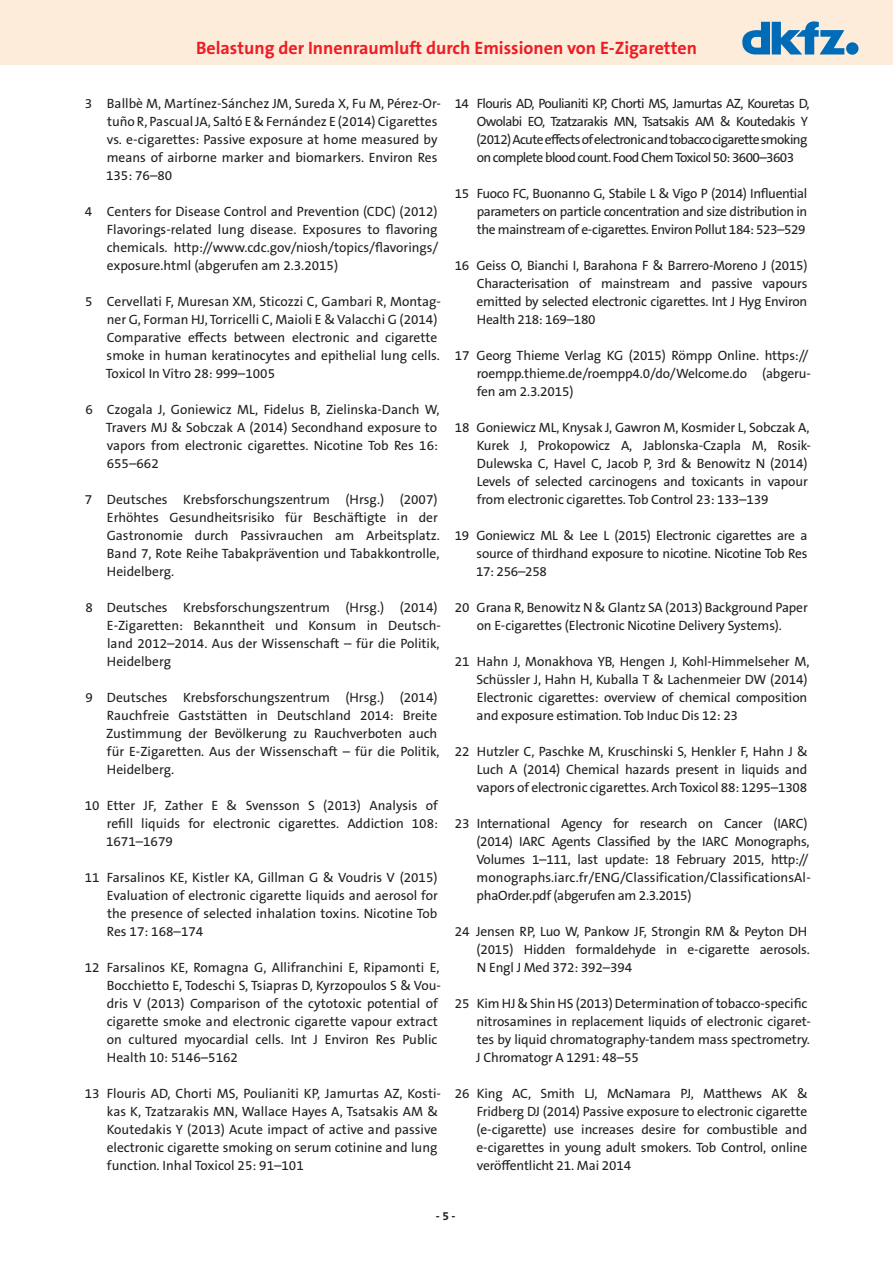
<style>
.page{position:relative;width:893px;height:1263px;background:#fff}
.page>*{position:absolute;margin:0;border:0;box-sizing:border-box;transform-origin:0 0}
.t1{font:700 18px "The Sans B W7";color:#ee1d23}
.t2{font:13.5px/18px "The Sans B W5 Plain";letter-spacing:-.01em;color:#231f20}
.t3{font:13.5px/18px "The Sans B W5 Plain";letter-spacing:-.045em;color:#231f20}
.t4{font:700 12px "The Sans B W7";color:#231f20}
</style>
<div class="page">
<div style="left:0;top:0;width:893px;height:64px;background:#feecdb"></div>
<div style="left:846px;top:42px;width:12px;height:13px;background:#006bb6;border-radius:50%"></div>
<svg style="left:742px;top:21px;width:102px;height:33px"></svg>
<h1 class="t1" style="left:196px;top:36px;width:502px">Belastung der Innenraumluft durch Emissionen von E-Zigaretten</h1>
<p class="t2" style="left:106px;top:95px;width:336px;text-indent:-21px">3 Ballbè M, Martínez-Sánchez JM, Sureda X, Fu M, Pérez-Or&shy;tuño R, Pascual JA, Saltó E &amp; Fernández E (2014) Cigarettes vs. e-cigarettes: Passive exposure at home measured by means of airborne marker and biomarkers. Environ Res 135: 76–80</p>
<p class="t2" style="left:107px;top:203px;width:333px;text-align:justify;text-indent:-22px">4 Centers for Disease Control and Prevention (CDC) (2012)<br>Flavorings-related lung disease. Exposures to flavoring chemicals. http://www.cdc.gov/niosh/topics/flavorings/ exposure.html (abgerufen am 2.3.2015)</p>
<p class="t2" style="left:106px;top:292px;width:337px;text-indent:-21px">5 Cervellati F, Muresan XM, Sticozzi C, Gambari R, Montag&shy;ner G, Forman HJ, Torricelli C, Maioli E &amp; Valacchi G (2014)<br>Comparative effects between electronic and cigarette smoke in human keratinocytes and epithelial lung cells.<br>Toxicol In Vitro 28: 999–1005</p>
<p class="t2" style="left:106px;top:400px;width:335px;text-indent:-20px">6 Czogala J, Goniewicz ML, Fidelus B, Zielinska-Danch W, Travers MJ &amp; Sobczak A (2014) Secondhand exposure to vapors from electronic cigarettes. Nicotine Tob Res 16:<br>655–662</p>
<p class="t2" style="left:107px;top:490px;width:335px;text-indent:-22px">7 Deutsches Krebsforschungszentrum (Hrsg.) (2007)<br>Erhöhtes Gesundheitsrisiko für Beschäftigte in der Gastronomie durch Passivrauchen am Arbeitsplatz.<br>Band 7, Rote Reihe Tabakprävention und Tabakkontrolle, Heidelberg.</p>
<p class="t2" style="left:107px;top:598px;width:336px;text-indent:-21px">8 Deutsches Krebsforschungszentrum (Hrsg.) (2014)<br>E-Zigaretten: Bekanntheit und Konsum in Deutsch&shy;land 2012–2014. Aus der Wissenschaft – für die Politik, Heidelberg</p>
<p class="t2" style="left:106px;top:688px;width:335px;text-indent:-21px">9 Deutsches Krebsforschungszentrum (Hrsg.) (2014)<br>Rauchfreie Gaststätten in Deutschland 2014: Breite Zustimmung der Bevölkerung zu Rauchverboten auch für E-Zigaretten. Aus der Wissenschaft – für die Politik, Heidelberg.</p>
<p class="t2" style="left:106px;top:796px;width:333px;text-align:justify;text-indent:-21px">10 Etter JF, Zather E &amp; Svensson S (2013) Analysis of refill liquids for electronic cigarettes. Addiction 108:<br>1671–1679</p>
<p class="t2" style="left:107px;top:868px;width:332px;text-align:justify;text-indent:-22px">11 Farsalinos KE, Kistler KA, Gillman G &amp; Voudris V (2015)<br>Evaluation of electronic cigarette liquids and aerosol for the presence of selected inhalation toxins. Nicotine Tob Res 17: 168–174</p>
<p class="t2" style="left:107px;top:958px;width:336px;text-indent:-22px">12 Farsalinos KE, Romagna G, Allifranchini E, Ripamonti E, Bocchietto E, Todeschi S, Tsiapras D, Kyrzopoulos S &amp; Vou&shy;dris V (2013) Comparison of the cytotoxic potential of cigarette smoke and electronic cigarette vapour extract on cultured myocardial cells. Int J Environ Res Public Health 10: 5146–5162</p>
<p class="t2" style="left:107px;top:1084px;width:336px;text-indent:-22px">13 Flouris AD, Chorti MS, Poulianiti KP, Jamurtas AZ, Kosti&shy;kas K, Tzatzarakis MN, Wallace Hayes A, Tsatsakis AM &amp; Koutedakis Y (2013) Acute impact of active and passive electronic cigarette smoking on serum cotinine and lung function. Inhal Toxicol 25: 91–101</p>
<p class="t3" style="left:476px;top:94px;width:335px;text-indent:-22px">14 Flouris AD, Poulianiti KP, Chorti MS, Jamurtas AZ, Kouretas D, Owolabi EO, Tzatzarakis MN, Tsatsakis AM &amp; Koutedakis Y (2012) Acute effects of electronic and tobacco cigarette smoking on complete blood count. Food Chem Toxicol 50: 3600–3603</p>
<p class="t2" style="left:477px;top:184px;width:332px;text-align:justify;text-indent:-22px">15 Fuoco FC, Buonanno G, Stabile L &amp; Vigo P (2014) Influential parameters on particle concentration and size distribution in the mainstream of e-cigarettes. Environ Pollut 184: 523–529</p>
<p class="t2" style="left:477px;top:256px;width:332px;text-align:justify;text-indent:-22px">16 Geiss O, Bianchi I, Barahona F &amp; Barrero-Moreno J (2015)<br>Characterisation of mainstream and passive vapours emitted by selected electronic cigarettes. Int J Hyg Environ Health 218: 169–180</p>
<p class="t2" style="left:477px;top:346px;width:336px;text-indent:-22px">17 Georg Thieme Verlag KG (2015) Römpp Online. https:// roempp.thieme.de/roempp4.0/do/Welcome.do (abgeru&shy;fen am 2.3.2015)</p>
<p class="t2" style="left:477px;top:418px;width:336px;text-indent:-22px">18 Goniewicz ML, Knysak J, Gawron M, Kosmider L, Sobczak A, Kurek J, Prokopowicz A, Jablonska-Czapla M, Rosik-Dulewska C, Havel C, Jacob P, 3rd &amp; Benowitz N (2014)<br>Levels of selected carcinogens and toxicants in vapour from electronic cigarettes. Tob Control 23: 133–139</p>
<p class="t2" style="left:476px;top:526px;width:333px;text-align:justify;text-indent:-21px">19 Goniewicz ML &amp; Lee L (2015) Electronic cigarettes are a source of thirdhand exposure to nicotine. Nicotine Tob Res 17: 256–258</p>
<p class="t2" style="left:455px;top:598px;width:354px;text-align:center">20 Grana R, Benowitz N &amp; Glantz SA (2013) Background Paper on E-cigarettes (Electronic Nicotine Delivery Systems).</p>
<p class="t2" style="left:476px;top:652px;width:334px;text-indent:-22px">21 Hahn J, Monakhova YB, Hengen J, Kohl-Himmelseher M, Schüssler J, Hahn H, Kuballa T &amp; Lachenmeier DW (2014)<br>Electronic cigarettes: overview of chemical composition and exposure estimation. Tob Induc Dis 12: 23</p>
<p class="t2" style="left:477px;top:742px;width:333px;text-align:justify;text-indent:-22px">22 Hutzler C, Paschke M, Kruschinski S, Henkler F, Hahn J &amp; Luch A (2014) Chemical hazards present in liquids and vapors of electronic cigarettes. Arch Toxicol 88: 1295–1308</p>
<p class="t2" style="left:476px;top:814px;width:336px;text-indent:-21px">23 International Agency for research on Cancer (IARC) (2014) IARC Agents Classified by the IARC Monographs, Volumes 1–111, last update: 18 February 2015, http:// monographs.iarc.fr/ENG/Classification/ClassificationsAl&shy;phaOrder.pdf (abgerufen am 2.3.2015)</p>
<p class="t2" style="left:476px;top:922px;width:335px;text-indent:-22px">24 Jensen RP, Luo W, Pankow JF, Strongin RM &amp; Peyton DH (2015) Hidden formaldehyde in e-cigarette aerosols.<br>N Engl J Med 372: 392–394</p>
<p class="t2" style="left:476px;top:994px;width:336px;text-indent:-21px">25 Kim HJ &amp; Shin HS (2013) Determination of tobacco-specific nitrosamines in replacement liquids of electronic cigaret&shy;tes by liquid chromatography-tandem mass spectrometry.<br>J Chromatogr A 1291: 48–55</p>
<p class="t2" style="left:476px;top:1084px;width:333px;text-align:justify;text-indent:-22px">26 King AC, Smith LJ, McNamara PJ, Matthews AK &amp; Fridberg DJ (2014) Passive exposure to electronic cigarette (e-cigarette) use increases desire for combustible and e-cigarettes in young adult smokers. Tob Control, online veröffentlicht 21. Mai 2014</p>
<p class="t4" style="left:436px;top:1209px;width:21px">- 5 -</p>
</div>
